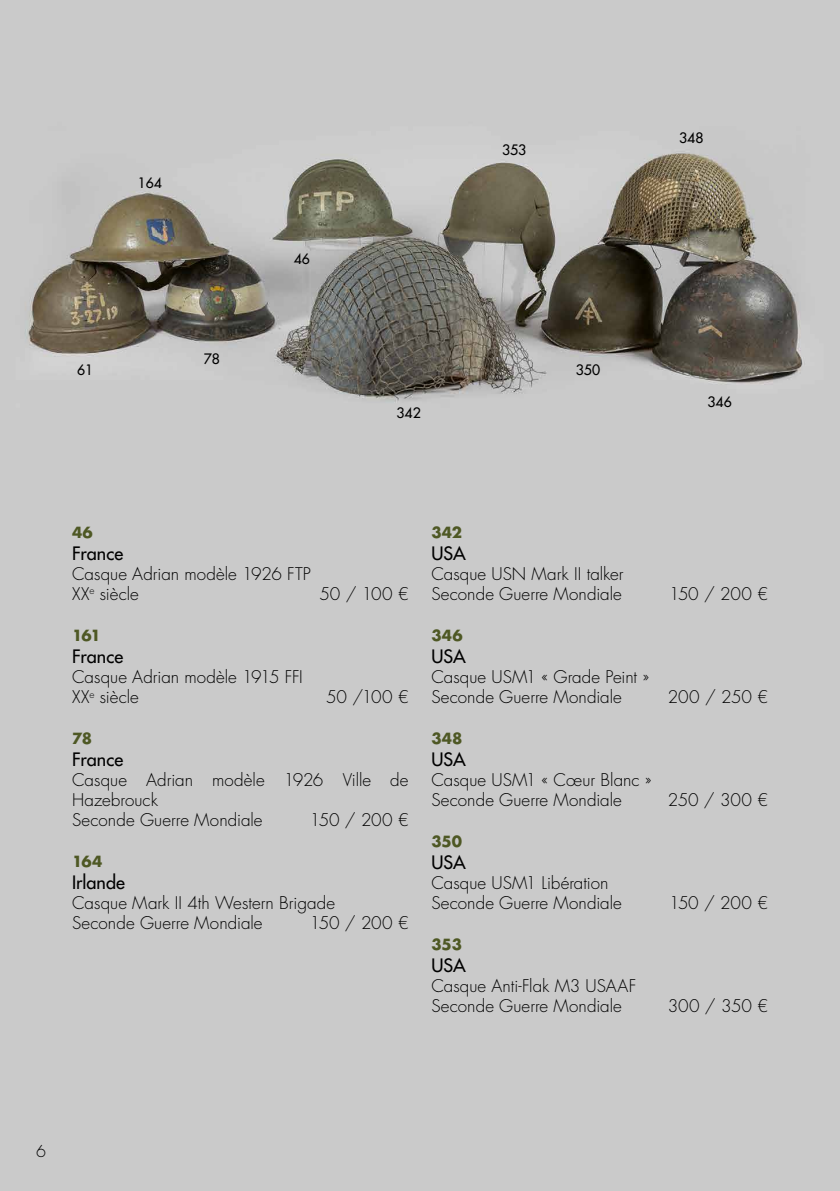
<style>
.page{position:relative;width:840px;height:1191px;background:#fff}
.page>*{position:absolute;margin:0;border:0;box-sizing:border-box;transform-origin:0 0}
.t1{font:500 18px "Futura Std";color:#000}
.t2{font:300 17px/20px "Futura Std";letter-spacing:.005em;color:#000}
.t3{font:300 16px "Futura Std";color:#000}
.t4{font:700 15px "Futura Std";letter-spacing:-.005em;color:#4e5824}
.t5{font:500 14px "Futura Std";color:#000}
</style>
<div class="page">
<img style="left:0;top:0;width:839px;height:1191px">
<p class="t5" style="left:138px;top:174px;width:26px">164</p>
<p class="t5" style="left:77px;top:361px;width:18px">61</p>
<p class="t5" style="left:204px;top:349px;width:18px">78</p>
<p class="t5" style="left:294px;top:250px;width:18px">46</p>
<p class="t5" style="left:502px;top:141px;width:26px">353</p>
<p class="t5" style="left:678px;top:130px;width:26px">348</p>
<p class="t5" style="left:396px;top:404px;width:26px">342</p>
<p class="t5" style="left:575px;top:361px;width:26px">350</p>
<p class="t5" style="left:707px;top:393px;width:26px">346</p>
<p class="t4" style="left:72px;top:522px;width:22px">46</p>
<p class="t1" style="left:72px;top:542px;width:52px">France</p>
<p class="t2" style="left:72px;top:564px;width:240px">Casque Adrian modèle 1926 FTP<br>XX<sup>e</sup> siècle</p>
<p class="t2" style="left:319px;top:584px;width:90px">50 / 100 €</p>
<p class="t4" style="left:72px;top:625px;width:30px">161</p>
<p class="t1" style="left:72px;top:645px;width:52px">France</p>
<p class="t2" style="left:72px;top:667px;width:232px">Casque Adrian modèle 1915 FFI<br>XX<sup>e</sup> siècle</p>
<p class="t2" style="left:326px;top:687px;width:84px">50 /100 €</p>
<p class="t4" style="left:72px;top:728px;width:22px">78</p>
<p class="t1" style="left:72px;top:748px;width:52px">France</p>
<p class="t2" style="left:72px;top:770px;width:338px">Casque Adrian modèle 1926 Ville de<br>Hazebrouck<br>Seconde Guerre Mondiale</p>
<p class="t2" style="left:309px;top:810px;width:100px">150 / 200 €</p>
<p class="t4" style="left:72px;top:851px;width:32px">164</p>
<p class="t1" style="left:72px;top:871px;width:54px">Irlande</p>
<p class="t2" style="left:72px;top:893px;width:264px">Casque Mark II 4th Western Brigade<br>Seconde Guerre Mondiale</p>
<p class="t2" style="left:309px;top:913px;width:100px">150 / 200 €</p>
<p class="t4" style="left:431px;top:522px;width:32px">342</p>
<p class="t1" style="left:431px;top:542px;width:36px">USA</p>
<p class="t2" style="left:431px;top:564px;width:194px">Casque USN Mark II talker<br>Seconde Guerre Mondiale</p>
<p class="t4" style="left:431px;top:625px;width:33px">346</p>
<p class="t1" style="left:431px;top:645px;width:36px">USA</p>
<p class="t2" style="left:431px;top:667px;width:219px">Casque USM1 « Grade Peint »<br>Seconde Guerre Mondiale</p>
<p class="t4" style="left:431px;top:728px;width:33px">348</p>
<p class="t1" style="left:431px;top:748px;width:36px">USA</p>
<p class="t2" style="left:431px;top:770px;width:222px">Casque USM1 « Cœur Blanc »<br>Seconde Guerre Mondiale</p>
<p class="t4" style="left:431px;top:831px;width:32px">350</p>
<p class="t1" style="left:431px;top:851px;width:36px">USA</p>
<p class="t2" style="left:431px;top:873px;width:192px">Casque USM1 Libération<br>Seconde Guerre Mondiale</p>
<p class="t4" style="left:431px;top:934px;width:32px">353</p>
<p class="t1" style="left:431px;top:954px;width:36px">USA</p>
<p class="t2" style="left:431px;top:976px;width:206px">Casque Anti-Flak M3 USAAF<br>Seconde Guerre Mondiale</p>
<p class="t2" style="left:668px;top:584px;width:100px">150 / 200 €</p>
<p class="t2" style="left:667px;top:687px;width:101px">200 / 250 €</p>
<p class="t2" style="left:667px;top:790px;width:101px">250 / 300 €</p>
<p class="t2" style="left:668px;top:893px;width:100px">150 / 200 €</p>
<p class="t2" style="left:667px;top:996px;width:102px">300 / 350 €</p>
<p class="t3" style="left:36px;top:1141px;width:11px">6</p>
</div>
